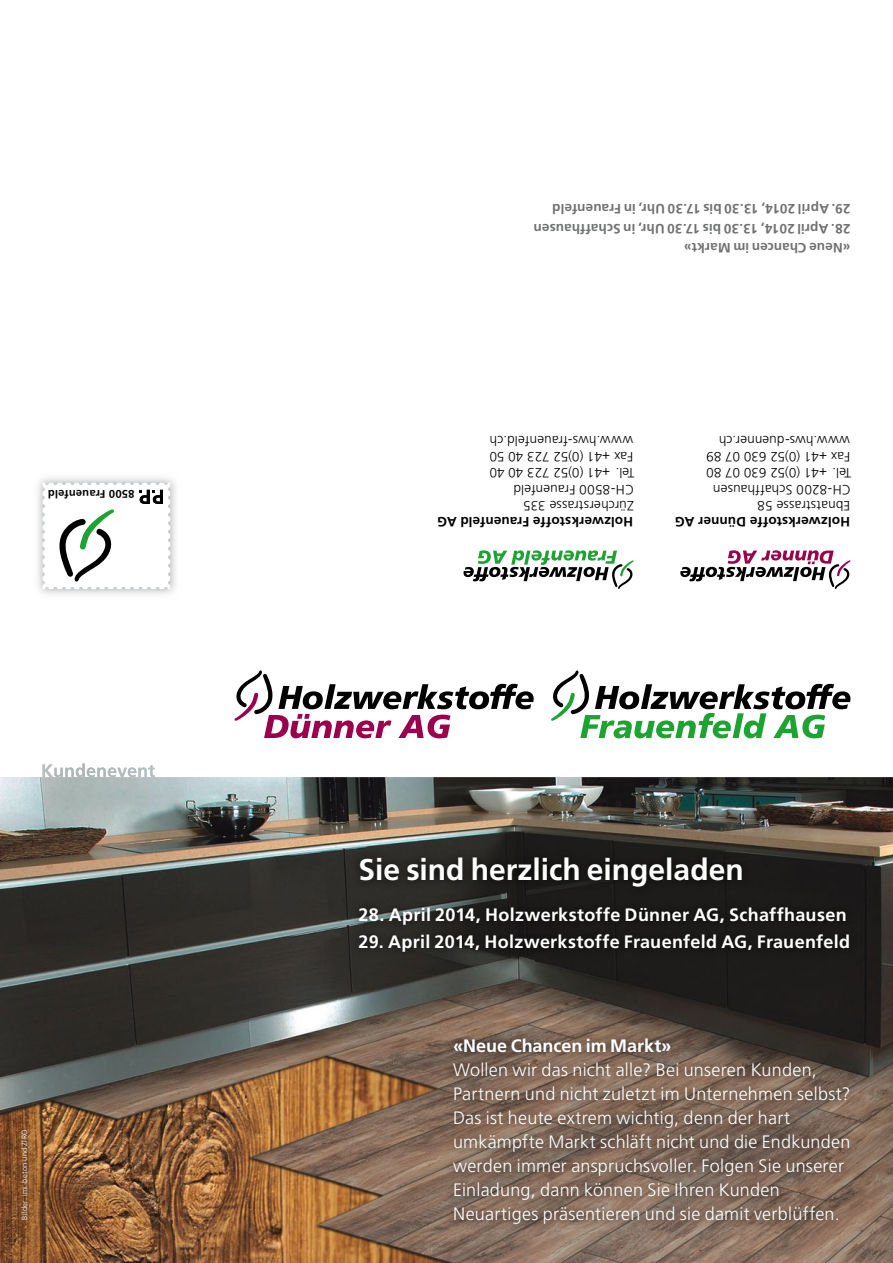
<style>
.page{position:relative;width:893px;height:1263px;background:#fff}
.page>*{position:absolute;margin:0;border:0;box-sizing:border-box;transform-origin:0 0}
.t1{font:700 30px "Frutiger CE";color:#fff}
.t2{font:300 18px/24px "Frutiger CE";letter-spacing:.015em;color:#fff}
.t3{font:700 18px "Frutiger CE";letter-spacing:.015em;color:#fff}
.t4{font:700 18px "Frutiger CE";letter-spacing:-.005em;color:#fff}
.t5{font:300 13.5px/16.2px "Frutiger CE";letter-spacing:.005em;color:#000}
.t6{font:700 13.5px "Frutiger CE";letter-spacing:.01em;color:#707172}
.t7{font:700 13.5px "Frutiger CE";letter-spacing:.01em;color:#000}
.t8{font:700 11.25px "Frutiger";letter-spacing:.015em;color:#000}
.t9{font:300 7.5px "Frutiger CE";letter-spacing:.04em;color:#fff}
</style>
<div class="page">
<img style="left:0;top:763px;width:893px;height:500px">
<div style="left:350px;top:848px;width:508px;height:112px;background:#000;opacity:.75"></div>
<img style="left:37px;top:478px;width:139px;height:116px">
<svg style="left:43px;top:483px;width:127px;height:106px"></svg>
<svg style="left:234px;top:670px;width:300px;height:68px"></svg>
<svg style="left:551px;top:670px;width:299px;height:68px"></svg>
<svg style="left:680px;top:550px;width:170px;height:39px"></svg>
<svg style="left:463px;top:550px;width:171px;height:39px"></svg>
<div style="left:444px;top:1030px;width:414px;height:203px;background:#000;opacity:.75"></div>
<div style="left:12px;top:1121px;width:24px;height:107px;background:#000;opacity:.75"></div>
<p class="t8" style="left:135px;top:500px;width:88px;rotate:-180deg">8500 Frauenfeld</p>
<p class="t9" style="left:20px;top:1220px;width:92px;rotate:-90deg">Bilder: imi-beton und ZIRO</p>
<p class="t6" style="left:850px;top:217px;width:300px;rotate:-180deg">29. April 2014, 13.30 bis 17.30 Uhr, in Frauenfeld</p>
<p class="t6" style="left:850px;top:236px;width:318px;rotate:-180deg">28. April 2014, 13.30 bis 17.30 Uhr, in Schaffhausen</p>
<p class="t6" style="left:850px;top:256px;width:168px;rotate:-180deg">«Neue Chancen im Markt»</p>
<p class="t5" style="left:634px;top:514px;width:146px;rotate:-180deg">Zürcherstrasse 335<br>CH-8500 Frauenfeld<br>Tel. +41 (0)52 723 40 40<br>Fax +41 (0)52 723 40 50 www.hws-frauenfeld.ch</p>
<p class="t7" style="left:633px;top:530px;width:197px;rotate:-180deg">Holzwerkstoffe Frauenfeld AG</p>
<p class="t5" style="left:851px;top:514px;width:146px;rotate:-180deg">Ebnatstrasse 58<br>CH-8200 Schaffhausen<br>Tel. +41 (0)52 630 07 80<br>Fax +41 (0)52 630 07 89 www.hws-duenner.ch</p>
<p class="t7" style="left:850px;top:530px;width:176px;rotate:-180deg">Holzwerkstoffe Dünner AG</p>
<h1 class="t1" style="left:359px;top:852px;width:387px">Sie sind herzlich eingeladen</h1>
<p class="t3" style="left:359px;top:904px;width:490px">28. April 2014, Holzwerkstoffe Dünner AG, Schaffhausen</p>
<p class="t3" style="left:359px;top:931px;width:493px">29. April 2014, Holzwerkstoffe Frauenfeld AG, Frauenfeld</p>
<p class="t4" style="left:453px;top:1035px;width:220px">«Neue Chancen im Markt»</p>
<p class="t2" style="left:453px;top:1058px;width:399px">Wollen wir das nicht alle? Bei unseren Kunden, Partnern und nicht zuletzt im Unternehmen selbst?<br>Das ist heute extrem wichtig, denn der hart umkämpfte Markt schläft nicht und die Endkunden werden immer anspruchsvoller. Folgen Sie unserer Einladung, dann können Sie Ihren Kunden</p>
<p class="t2" style="left:453px;top:1202px;width:388px">Neuartiges präsentieren und sie damit verblüffen.</p>
</div>
